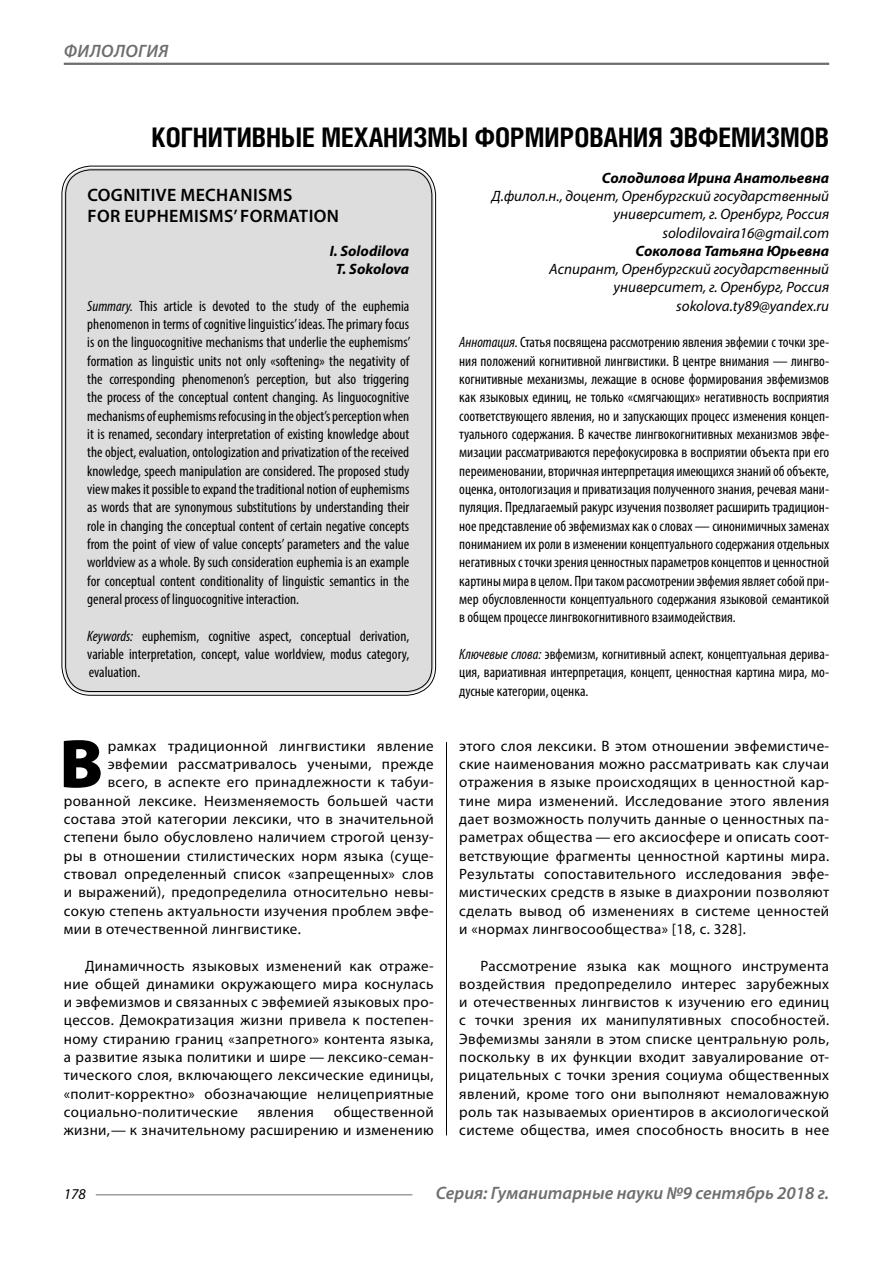
<style>
.page{position:relative;width:893px;height:1263px;background:#fff}
.page>*{position:absolute;margin:0;border:0;box-sizing:border-box;transform-origin:0 0}
.Bukvica{font:900 69.3px "Myriad Pro";color:#000}
.Header{font:700 27px "Helios Cond";color:#000}
.t1{font:italic 600 18px "Myriad Pro";color:#6e6e6e}
.Header-eng{font:600 18px/21.6px "Myriad Pro";letter-spacing:.02em;color:#000}
.Normal{font:15px/18.3px "Myriad Pro";letter-spacing:.025em;color:#000;text-align:justify}
.Annotation-rus{font:condensed 15px/18.3px "Myriad Pro";color:#000;text-align:justify}
.Annotation-eng{font:condensed 15px/18.3px "Myriad Pro";color:#000;text-align:justify}
.Bukvica-2{font:15px "Myriad Pro";letter-spacing:.025em;color:#000}
.Author-doc{font:italic 15px/18.3px "Myriad Pro";color:#000;text-align:right}
.Author{font:italic 700 15px "Myriad Pro";color:#000}
.Author-email{font:italic 15px "Myriad Pro";color:#000}
.Author-eng{font:italic 700 15px "Myriad Pro";color:#000}
.s1{font-style:italic}
</style>
<div class="page">
<hr style="left:64px;top:63px;width:765px;height:2px;background:#6e6e6e">
<hr style="left:96px;top:1194px;width:316px;height:1px;background:#6e6e6e">
<div style="left:64px;top:168px;width:370px;height:525px;background:#ddd;border-radius:27px"></div>
<hr style="left:446px;top:742px;width:1px;height:393px;background:#000">
<p class="t1" style="left:64px;top:39px;width:106px">ФИЛОЛОГИЯ</p>
<p class="Header" style="left:152px;top:121px;width:679px">КОГНИТИВНЫЕ МЕХАНИЗМЫ ФОРМИРОВАНИЯ ЭВФЕМИЗМОВ</p>
<p class="Author" style="left:602px;top:168px;width:229px">Солодилова Ирина Анатольевна</p>
<p class="Author-doc" style="left:492px;top:186px;width:339px">Д.филол.н., доцент, Оренбургский государственный университет, г. Оренбург, Россия</p>
<p class="Author-email" style="left:662px;top:223px;width:168px">solodilovaira16@gmail.com</p>
<p class="Author" style="left:635px;top:241px;width:195px">Соколова Татьяна Юрьевна</p>
<p class="Author-doc" style="left:549px;top:260px;width:281px">Аспирант, Оренбургский государственный университет, г. Оренбург, Россия</p>
<p class="Author-email" style="left:676px;top:296px;width:154px">sokolova.ty89@yandex.ru</p>
<p class="Annotation-rus" style="left:459px;top:333px;width:371px"><span class="s1">Аннотация.</span> Статья посвящена рассмотрению явления эвфемии с точки зре&shy;ния положений когнитивной лингвистики. В центре внимания — лингво&shy;когнитивные механизмы, лежащие в основе формирования эвфемизмов как языковых единиц, не только «смягчающих» негативность восприятия соответствующего явления, но и запускающих процесс изменения концеп&shy;туального содержания. В качестве лингвокогнитивных механизмов эвфе&shy;мизации рассматриваются перефокусировка в восприятии объекта при его переименовании, вторичная интерпретация имеющихся знаний об объекте, оценка, онтологизация и приватизация полученного знания, речевая мани&shy;пуляция. Предлагаемый ракурс изучения позволяет расширить традицион&shy;ное представление об эвфемизмах как о словах — синонимичных заменах пониманием их роли в изменении концептуального содержания отдельных негативных с точки зрения ценностных параметров концептов и ценностной картины мира в целом. При таком рассмотрении эвфемия являет собой при&shy;мер обусловленности концептуального содержания языковой семантикой в общем процессе лингвокогнитивного взаимодействия.</p>
<p class="Annotation-rus" style="left:459px;top:645px;width:371px"><span class="s1">Ключевые слова:</span> эвфемизм, когнитивный аспект, концептуальная дерива&shy;ция, вариативная интерпретация, концепт, ценностная картина мира, мо&shy;дусные категории, оценка.</p>
<p class="Header-eng" style="left:87px;top:184px;width:253px">COGNITIVE MECHANISMS<br>FOR EUPHEMISMS’ FORMATION</p>
<p class="Author-eng" style="left:330px;top:241px;width:81px">I. Solodilova</p>
<p class="Author-eng" style="left:336px;top:259px;width:75px">T. Sokolova</p>
<p class="Annotation-eng" style="left:87px;top:296px;width:325px"><span class="s1">Summary.</span> This article is devoted to the study of the euphemia phenomenon in terms of cognitive linguistics’ ideas. The primary focus is on the linguocognitive mechanisms that underlie the euphemisms’ formation as linguistic units not only «softening» the negativity of the corresponding phenomenon’s perception, but also triggering the process of the conceptual content changing. As linguocognitive mechanisms of euphemisms refocusing in the object’s perception when it is renamed, secondary interpretation of existing knowledge about the object, evaluation, ontologization and privatization of the received knowledge, speech manipulation are considered. The proposed study view makes it possible to expand the traditional notion of euphemisms as words that are synonymous substitutions by understanding their role in changing the conceptual content of certain negative concepts from the point of view of value concepts’ parameters and the value worldview as a whole. By such consideration euphemia is an example for conceptual content conditionality of linguistic semantics in the general process of linguocognitive interaction.</p>
<p class="Annotation-eng" style="left:87px;top:626px;width:324px"><span class="s1">Keywords:</span> euphemism, cognitive aspect, conceptual derivation, variable interpretation, concept, value worldview, modus category, evaluation.</p>
<p class="Bukvica" style="left:59px;top:718px;width:45px">В</p>
<p class="Bukvica-2" style="left:108px;top:736px;width:327px">рамках традиционной лингвистики явление</p>
<p class="Bukvica-2" style="left:108px;top:755px;width:327px">эвфемии рассматривалось учеными, прежде</p>
<p class="Bukvica-2" style="left:108px;top:773px;width:327px">всего, в аспекте его принадлежности к табуи-</p>
<p class="Bukvica-2" style="left:64px;top:791px;width:371px">рованной лексике. Неизменяемость большей части</p>
<p class="Bukvica-2" style="left:64px;top:810px;width:371px">состава этой категории лексики, что в значительной</p>
<p class="Bukvica-2" style="left:64px;top:828px;width:371px">степени было обусловлено наличием строгой цензу-</p>
<p class="Bukvica-2" style="left:64px;top:846px;width:371px">ры в отношении стилистических норм языка (суще-</p>
<p class="Bukvica-2" style="left:64px;top:864px;width:371px">ствовал определенный список «запрещенных» слов</p>
<p class="Bukvica-2" style="left:64px;top:883px;width:371px">и выражений), предопределила относительно невы-</p>
<p class="Bukvica-2" style="left:64px;top:901px;width:371px">сокую степень актуальности изучения проблем эвфе-</p>
<p class="Bukvica-2" style="left:64px;top:919px;width:239px">мии в отечественной лингвистике.</p>
<p class="Normal" style="left:64px;top:956px;width:371px;text-indent:21px">Динамичность языковых изменений как отраже&shy;ние общей динамики окружающего мира коснулась и эвфемизмов и связанных с эвфемией языковых про&shy;цессов. Демократизация жизни привела к постепен&shy;ному стиранию границ «запретного» контента языка, а развитие языка политики и шире — лексико-семан&shy;тического слоя, включающего лексические единицы, «полит-корректно» обозначающие нелицеприятные социально-политические</p>
<p class="Normal" style="left:64px;top:1103px;width:371px;text-align:right">общественной<br>жизни,— к значительному расширению и изменению</p>
<p class="Normal" style="left:258px;top:1103px;width:58px">явления</p>
<p class="Normal" style="left:459px;top:736px;width:371px">этого слоя лексики. В этом отношении эвфемистиче&shy;ские наименования можно рассматривать как случаи отражения в языке происходящих в ценностной кар&shy;тине мира изменений. Исследование этого явления дает возможность получить данные о ценностных па&shy;раметрах общества — его аксиосфере и описать соот&shy;ветствующие фрагменты ценностной картины мира.<br>Результаты сопоставительного исследования эвфе&shy;мистических средств в языке в диахронии позволяют сделать вывод об изменениях в системе ценностей и «нормах лингвосообщества» [18, с. 328].</p>
<p class="Normal" style="left:459px;top:956px;width:371px;text-indent:21px">Рассмотрение языка как мощного инструмента воздействия предопределило интерес зарубежных и отечественных лингвистов к изучению его единиц с точки зрения их манипулятивных способностей.<br>Эвфемизмы заняли в этом списке центральную роль, поскольку в их функции входит завуалирование от&shy;рицательных с точки зрения социума общественных явлений, кроме того они выполняют немаловажную роль так называемых ориентиров в аксиологической системе общества, имея способность вносить в нее</p>
<p class="Author-doc" style="left:64px;top:1185px;width:24px">178</p>
<p class="t1" style="left:436px;top:1182px;width:395px">Серия: Гуманитарные науки №9 сентябрь 2018 г.</p>
</div>
